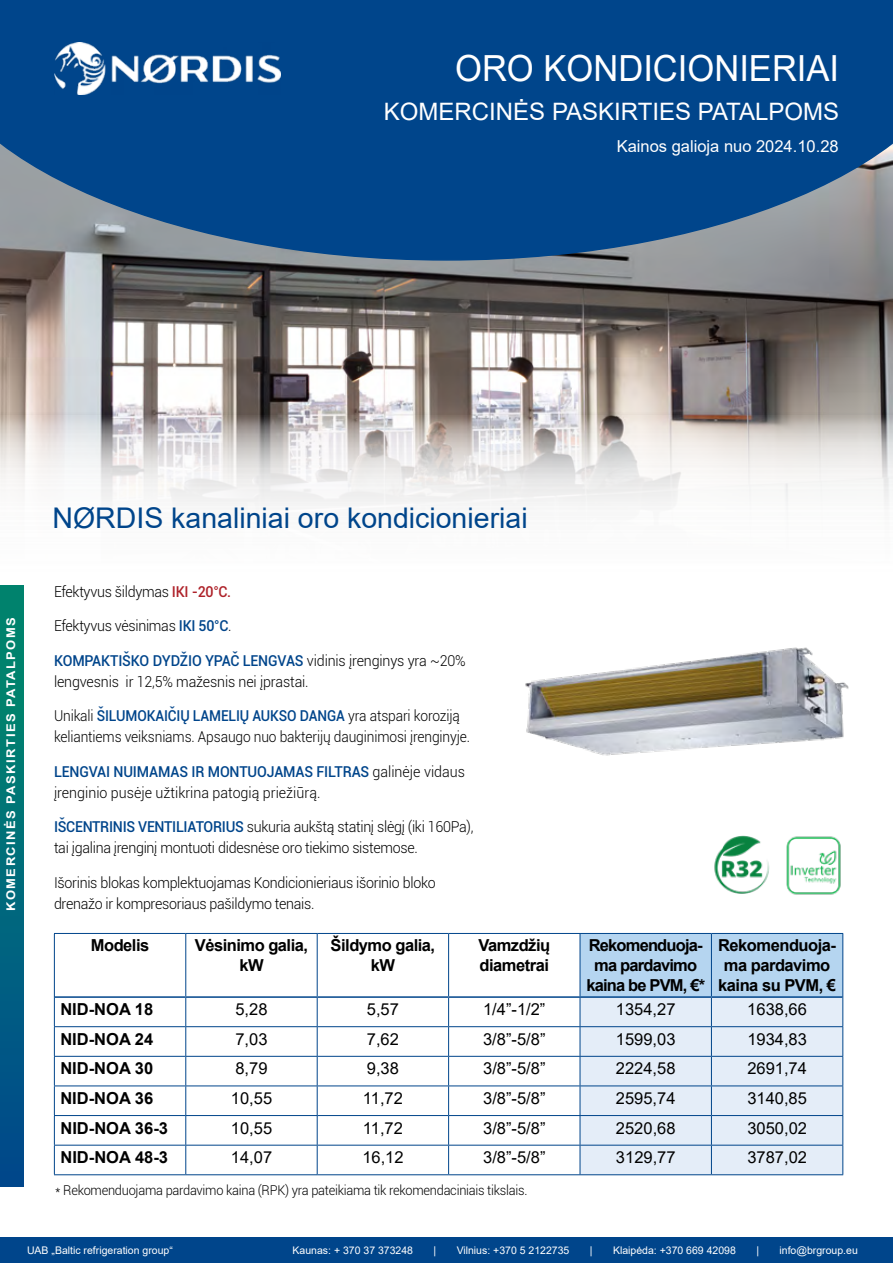
<style>
.page{position:relative;width:893px;height:1263px;background:#fff}
.page>*{position:absolute;margin:0;border:0;box-sizing:border-box;transform-origin:0 0}
.t1{font:36px "Arial";color:#fff;scale:.96 1}
.t2{font:28.5px "Arial";color:#00458b}
.t3{font:24px "Arial";color:#fff}
.t4{font:16.5px "Arial";color:#000}
.t5{font:700 16.5px/19.8px "Arial";letter-spacing:-.03em;color:#000;text-align:center}
.t6{font:700 16.5px/19.8px "Arial";letter-spacing:-.05em;color:#000;text-align:center}
.t7{font:16.5px "Arial";color:#fff}
.t8{font:300 15px/21px "Roboto";letter-spacing:-.02em;color:#000;scale:.95 1}
.t9{font:300 15px/21px "Roboto";letter-spacing:-.02em;color:#000;scale:.92 1}
.t10{font:300 15px/21px "Roboto";color:#000;scale:.95 1}
.t11{font:300 13.5px "Roboto";letter-spacing:-.02em;color:#000;scale:.95 1}
.t12{font:700 12px "Arial";letter-spacing:.115em;color:#fff;scale:1.08 1}
.t13{font:10.5px "Arial";color:#fff}
.s1{font-weight:500;color:#ae222a}
.s2{font-weight:500;color:#00458b}
</style>
<div class="page">
<img style="left:0;top:261px;width:893px;height:26px">
<svg style="left:0;top:0;width:893px;height:261px;background:#14508c"></svg>
<div style="left:0;top:1237px;width:893px;height:26px;background:#00458b"></div>
<img style="left:0;top:287px;width:893px;height:219px">
<div style="left:0;top:585px;width:23px;height:602px;background:linear-gradient(to bottom,#008b69,#00488c)"></div>
<img style="left:54px;top:43px;width:226px;height:51px">
<img style="left:525px;top:647px;width:324px;height:109px">
<img style="left:786px;top:836px;width:55px;height:59px">
<img style="left:714px;top:835px;width:56px;height:59px">
<hr style="left:185px;top:934px;width:1px;height:62px;background:#00458b">
<hr style="left:317px;top:934px;width:1px;height:62px;background:#00458b">
<hr style="left:448px;top:934px;width:1px;height:62px;background:#00458b">
<hr style="left:54px;top:1026px;width:132px;height:1px;background:#00458b">
<hr style="left:186px;top:1026px;width:131px;height:1px;background:#00458b">
<hr style="left:317px;top:1026px;width:132px;height:1px;background:#00458b">
<hr style="left:449px;top:1026px;width:131px;height:1px;background:#00458b">
<hr style="left:54px;top:1056px;width:132px;height:1px;background:#00458b">
<hr style="left:186px;top:1056px;width:131px;height:1px;background:#00458b">
<hr style="left:317px;top:1056px;width:132px;height:1px;background:#00458b">
<hr style="left:449px;top:1056px;width:131px;height:1px;background:#00458b">
<hr style="left:54px;top:1085px;width:132px;height:1px;background:#00458b">
<hr style="left:186px;top:1085px;width:131px;height:1px;background:#00458b">
<hr style="left:317px;top:1085px;width:132px;height:1px;background:#00458b">
<hr style="left:449px;top:1085px;width:131px;height:1px;background:#00458b">
<hr style="left:54px;top:1115px;width:132px;height:1px;background:#00458b">
<hr style="left:186px;top:1115px;width:131px;height:1px;background:#00458b">
<hr style="left:317px;top:1115px;width:132px;height:1px;background:#00458b">
<hr style="left:449px;top:1115px;width:131px;height:1px;background:#00458b">
<hr style="left:54px;top:1145px;width:132px;height:1px;background:#00458b">
<svg style="left:54px;top:997px;width:1px;height:177px"></svg>
<hr style="left:186px;top:1145px;width:131px;height:1px;background:#00458b">
<svg style="left:185px;top:998px;width:1px;height:176px"></svg>
<hr style="left:317px;top:1145px;width:132px;height:1px;background:#00458b">
<svg style="left:317px;top:998px;width:1px;height:176px"></svg>
<hr style="left:449px;top:1145px;width:131px;height:1px;background:#00458b">
<svg style="left:448px;top:998px;width:1px;height:176px"></svg>
<svg style="left:580px;top:934px;width:263px;height:240px;background:#d1e1f2"></svg>
<hr style="left:54px;top:1174px;width:132px;height:1px;background:#00458b">
<hr style="left:186px;top:1174px;width:131px;height:1px;background:#00458b">
<hr style="left:317px;top:1174px;width:132px;height:1px;background:#00458b">
<hr style="left:449px;top:1174px;width:131px;height:1px;background:#00458b">
<hr style="left:580px;top:1174px;width:131px;height:1px;background:#00458b">
<hr style="left:711px;top:1174px;width:132px;height:1px;background:#00458b">
<hr style="left:54px;top:933px;width:132px;height:1px;background:#00458b">
<hr style="left:54px;top:934px;width:1px;height:63px;background:#00458b">
<hr style="left:186px;top:933px;width:131px;height:1px;background:#00458b">
<hr style="left:317px;top:933px;width:132px;height:1px;background:#00458b">
<hr style="left:449px;top:933px;width:131px;height:1px;background:#00458b">
<hr style="left:580px;top:933px;width:131px;height:1px;background:#00458b">
<hr style="left:711px;top:933px;width:132px;height:1px;background:#00458b">
<hr style="left:842px;top:934px;width:1px;height:63px;background:#00458b">
<hr style="left:55px;top:996px;width:131px;height:2px;background:#00458b">
<hr style="left:186px;top:996px;width:131px;height:2px;background:#00458b">
<hr style="left:317px;top:996px;width:132px;height:2px;background:#00458b">
<hr style="left:449px;top:996px;width:131px;height:2px;background:#00458b">
<hr style="left:580px;top:996px;width:131px;height:2px;background:#00458b">
<hr style="left:711px;top:996px;width:131px;height:2px;background:#00458b">
<h1 class="t1" style="left:455px;top:44px;width:402px">ORO KONDICIONIERIAI</h1>
<h3 class="t3" style="left:384px;top:96px;width:457px">KOMERCINĖS PASKIRTIES PATALPOMS</h3>
<p class="t7" style="left:617px;top:135px;width:223px">Kainos galioja nuo 2024.10.28</p>
<h2 class="t2" style="left:52px;top:498px;width:477px">NØRDIS kanaliniai oro kondicionieriai</h2>
<p class="t12" style="left:2px;top:911px;width:274px;rotate:-90deg">KOMERCINĖS PASKIRTIES PATALPOMS</p>
<p class="t8" style="left:54px;top:580px;width:188px">Efektyvus šildymas <span class="s1">IKI -20°C.</span></p>
<p class="t8" style="left:54px;top:615px;width:188px">Efektyvus vėsinimas <span class="s2">IKI 50°C</span>.</p>
<p class="t8" style="left:54px;top:649px;width:435px"><span class="s2">KOMPAKTIŠKO DYDŽIO YPAČ LENGVAS</span> vidinis įrenginys yra ~20% lengvesnis ir 12,5% mažesnis nei įprastai.</p>
<p class="t9" style="left:54px;top:705px;width:454px">Unikali <span class="s2">ŠILUMOKAIČIŲ LAMELIŲ AUKSO DANGA</span> yra atspari koroziją keliantiems veiksniams. Apsaugo nuo bakterijų dauginimosi įrenginyje.</p>
<p class="t10" style="left:54px;top:760px;width:434px"><span class="s2">LENGVAI NUIMAMAS IR MONTUOJAMAS FILTRAS</span> galinėje vidaus įrenginio pusėje užtikrina patogią priežiūrą.</p>
<p class="t8" style="left:54px;top:816px;width:443px"><span class="s2">IŠCENTRINIS VENTILIATORIUS</span> sukuria aukštą statinį slėgį (iki 160Pa), tai įgalina įrenginį montuoti didesnėse oro tiekimo sistemose.</p>
<p class="t8" style="left:54px;top:871px;width:403px">Išorinis blokas komplektuojamas Kondicionieriaus išorinio bloko</p>
<p class="t8" style="left:54px;top:892px;width:276px">drenažo ir kompresoriaus pašildymo tenais.</p>
<p class="t5" style="left:91px;top:936px;width:60px">Modelis</p>
<p class="t5" style="left:195px;top:936px;width:115px">Vėsinimo galia, kW</p>
<p class="t5" style="left:331px;top:936px;width:106px">Šildymo galia, kW</p>
<p class="t5" style="left:478px;top:936px;width:73px;text-align:left">Vamzdžių diametrai</p>
<p class="t6" style="left:586px;top:936px;width:120px">Rekomenduoja&shy;ma pardavimo kaina be PVM, €*</p>
<p class="t5" style="left:718px;top:936px;width:119px">Rekomenduoja&shy;ma pardavimo kaina su PVM, €</p>
<p class="t5" style="left:60px;top:999px;width:94px">NID-NOA 18</p>
<p class="t4" style="left:235px;top:998px;width:34px">5,28</p>
<p class="t4" style="left:367px;top:998px;width:34px">5,57</p>
<p class="t4" style="left:483px;top:998px;width:64px">1/4”-1/2”</p>
<p class="t4" style="left:616px;top:998px;width:61px">1354,27</p>
<p class="t4" style="left:747px;top:998px;width:61px">1638,66</p>
<p class="t5" style="left:60px;top:1029px;width:94px">NID-NOA 24</p>
<p class="t4" style="left:235px;top:1027px;width:34px">7,03</p>
<p class="t4" style="left:367px;top:1027px;width:34px">7,62</p>
<p class="t4" style="left:483px;top:1027px;width:64px">3/8”-5/8”</p>
<p class="t4" style="left:616px;top:1027px;width:61px">1599,03</p>
<p class="t4" style="left:747px;top:1027px;width:61px">1934,83</p>
<p class="t5" style="left:60px;top:1059px;width:94px">NID-NOA 30</p>
<p class="t4" style="left:235px;top:1057px;width:34px">8,79</p>
<p class="t4" style="left:367px;top:1057px;width:34px">9,38</p>
<p class="t4" style="left:483px;top:1057px;width:64px">3/8”-5/8”</p>
<p class="t4" style="left:616px;top:1057px;width:61px">2224,58</p>
<p class="t4" style="left:747px;top:1057px;width:61px">2691,74</p>
<p class="t5" style="left:60px;top:1088px;width:94px">NID-NOA 36</p>
<p class="t4" style="left:231px;top:1087px;width:43px">10,55</p>
<p class="t4" style="left:363px;top:1087px;width:42px">11,72</p>
<p class="t4" style="left:483px;top:1087px;width:64px">3/8”-5/8”</p>
<p class="t4" style="left:616px;top:1087px;width:61px">2595,74</p>
<p class="t4" style="left:747px;top:1087px;width:61px">3140,85</p>
<p class="t5" style="left:60px;top:1118px;width:109px">NID-NOA 36-3</p>
<p class="t4" style="left:231px;top:1116px;width:43px">10,55</p>
<p class="t4" style="left:363px;top:1116px;width:42px">11,72</p>
<p class="t4" style="left:483px;top:1116px;width:64px">3/8”-5/8”</p>
<p class="t4" style="left:616px;top:1116px;width:61px">2520,68</p>
<p class="t4" style="left:747px;top:1116px;width:61px">3050,02</p>
<p class="t5" style="left:60px;top:1148px;width:109px">NID-NOA 48-3</p>
<p class="t4" style="left:231px;top:1146px;width:43px">14,07</p>
<p class="t4" style="left:362px;top:1146px;width:43px">16,12</p>
<p class="t4" style="left:483px;top:1146px;width:64px">3/8”-5/8”</p>
<p class="t4" style="left:616px;top:1146px;width:61px">3129,77</p>
<p class="t4" style="left:747px;top:1146px;width:61px">3787,02</p>
<p class="t11" style="left:55px;top:1180px;width:499px">* Rekomenduojama pardavimo kaina (RPK) yra pateikiama tik rekomendaciniais tikslais.</p>
<p class="t13" style="left:27px;top:1243px;width:147px">UAB „Baltic refrigeration group“</p>
<p class="t13" style="left:293px;top:1243px;width:122px">Kaunas: + 370 37 373248</p>
<p class="t13" style="left:434px;top:1243px;width:4px">|</p>
<p class="t13" style="left:457px;top:1243px;width:114px">Vilnius: +370 5 2122735</p>
<p class="t13" style="left:590px;top:1243px;width:4px">|</p>
<p class="t13" style="left:613px;top:1243px;width:124px">Klaipėda: +370 669 42098</p>
<p class="t13" style="left:756px;top:1243px;width:4px">|</p>
<p class="t13" style="left:779px;top:1243px;width:80px">info@brgroup.eu</p>
</div>
